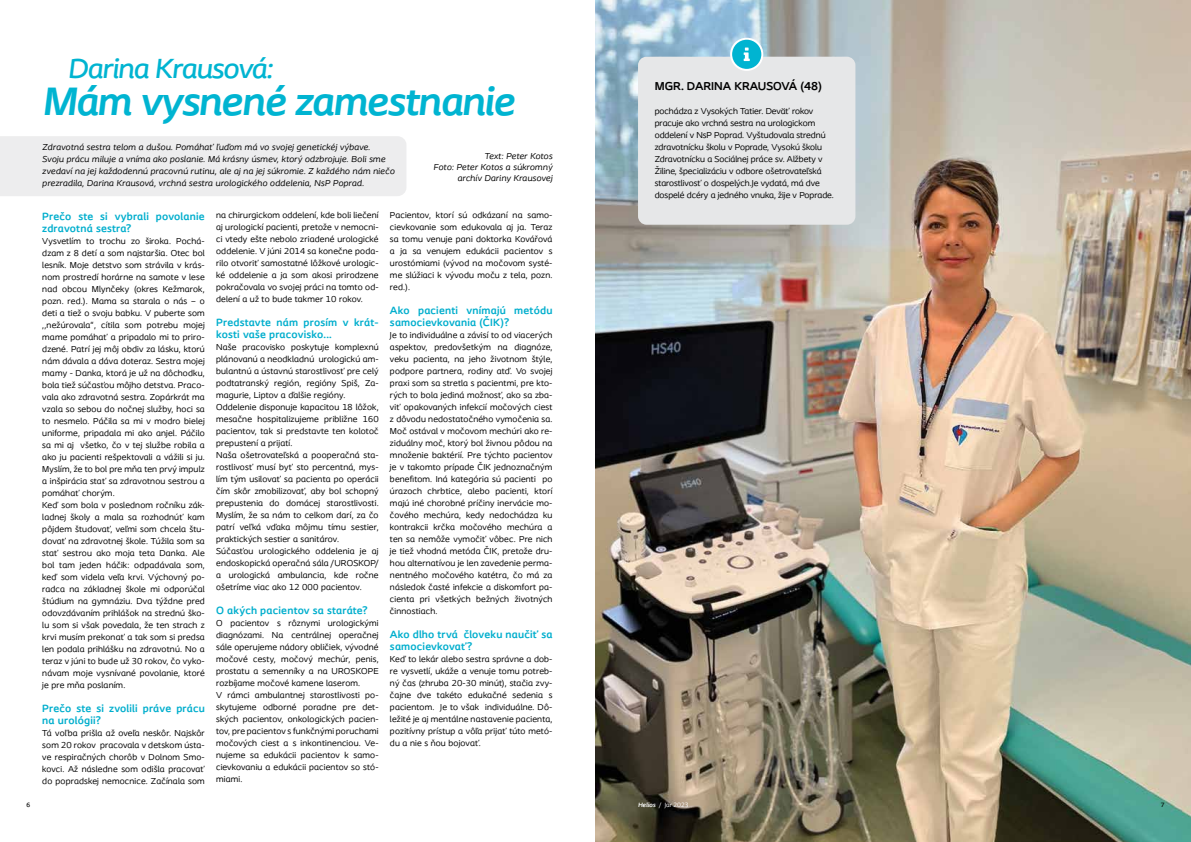
<style>
.page{position:relative;width:1191px;height:842px;background:#fff}
.page>*{position:absolute;margin:0;border:0;box-sizing:border-box;transform-origin:0 0}
.t1{font:italic 700 41.5px "Coloplast";letter-spacing:-.03em;color:#00b4d1}
.t2{font:italic 500 29px "Coloplast";letter-spacing:-.03em;color:#00b4d1}
.t3{font:700 12px "Coloplast";color:#000}
.t4{font:700 11px/12px "Coloplast";letter-spacing:.02em;color:#00aecd}
.t5{font:9px/12px "Coloplast";letter-spacing:.02em;color:#000;text-align:justify}
.t6{font:italic 9px/12px "Coloplast";letter-spacing:.02em;color:#000}
.t7{font:9px/12px "Coloplast";color:#000}
.t8{font:6.5px "Coloplast";color:#fff}
.t9{font:500 6.5px "Coloplast";color:#000}
.s1{font-weight:700;font-style:italic}
</style>
<div class="page">
<div style="left:0;top:136px;width:406px;height:60px;background:#ededee"></div>
<img style="left:595px;top:0;width:596px;height:842px">
<div style="left:638px;top:57px;width:217px;height:168px;background:#e6e7e8;border-radius:9px"></div>
<div style="left:731px;top:39px;width:31px;height:31px;background:#00b4d1;border-radius:50%"></div>
<svg style="left:743px;top:48px;width:7px;height:13px"></svg>
<div style="left:730px;top:38px;width:33px;height:33px;border:2px solid #fff;border-radius:50%"></div>
<h2 class="t2" style="left:68px;top:51px;width:206px">Darina Krausová:</h2>
<h1 class="t1" style="left:42px;top:76px;width:474px">Mám vysnené zamestnanie</h1>
<p class="t6" style="left:42px;top:141px;width:354px">Zdravotná sestra telom a dušou. Pomáhať ľuďom má vo svojej genetickéj výbave.<br>Svoju prácu miluje a vníma ako poslanie. Má krásny úsmev, ktorý odzbrojuje. Boli sme zvedaví na jej každodennú pracovnú rutinu, ale aj na jej súkromie. Z každého nám niečo prezradila, Darina Krausová, vrchná sestra urologického oddelenia, NsP Poprad.</p>
<p class="t4" style="left:42px;top:210px;width:164px">Prečo ste si vybrali povolanie zdravotná sestra?</p>
<p class="t5" style="left:42px;top:235px;width:164px;text-align:left">Vysvetlím to trochu zo široka. Pochá&shy;dzam z 8 detí a som najstaršia. Otec bol lesník. Moje detstvo som strávila v krás&shy;nom prostredí horárne na samote v lese nad obcou Mlynčeky (okres Kežmarok, pozn. red.). Mama sa starala o nás – o deti a tiež o svoju babku. V puberte som ,,nežúrovala“, cítila som potrebu mojej mame pomáhať a pripadalo mi to priro&shy;dzené. Patrí jej môj obdiv za lásku, ktorú nám dávala a dáva doteraz. Sestra mojej mamy - Danka, ktorá je už na dôchodku, bola tiež súčasťou môjho detstva. Praco&shy;vala ako zdravotná sestra. Zopárkrát ma vzala so sebou do nočnej služby, hoci sa to nesmelo. Páčila sa mi v modro bielej uniforme, pripadala mi ako anjel. Páčilo sa mi aj všetko, čo v tej službe robila a ako ju pacienti rešpektovali a vážili si ju.<br>Myslím, že to bol pre mňa ten prvý impulz a inšpirácia stať sa zdravotnou sestrou a pomáhať chorým.<br>Keď som bola v poslednom ročníku zák&shy;ladnej školy a mala sa rozhodnúť kam pôjdem študovať, veľmi som chcela štu&shy;dovať na zdravotnej škole. Túžila som sa stať sestrou ako moja teta Danka. Ale bol tam jeden háčik: odpadávala som, keď som videla veľa krvi. Výchovný po&shy;radca na základnej škole mi odporúčal štúdium na gymnáziu. Dva týždne pred odovzdávaním prihlášok na strednú ško&shy;lu som si však povedala, že ten strach z krvi musím prekonať a tak som si predsa len podala prihlášku na zdravotnú. No a teraz v júni to bude už 30 rokov, čo vyko&shy;návam moje vysnívané povolanie, ktoré je pre mňa poslaním.</p>
<p class="t4" style="left:42px;top:702px;width:164px">Prečo ste si zvolili práve prácu na urológii?</p>
<p class="t5" style="left:42px;top:727px;width:164px">Tá voľba prišla až oveľa neskôr. Najskôr som 20 rokov pracovala v detskom ústa&shy;ve respiračných chorôb v Dolnom Smo&shy;kovci. Až následne som odišla pracovať do popradskej nemocnice. Začínala som</p>
<p class="t6" style="left:433px;top:150px;width:120px;line-height:11px;text-align:right">Text: Peter Kotos<br>Foto: Peter Kotos a súkromný archív Dariny Krausovej</p>
<p class="t5" style="left:390px;top:209px;width:164px">Pacientov, ktorí sú odkázaní na samo&shy;cievkovanie som edukovala aj ja. Teraz sa tomu venuje pani doktorka Kovářová a ja sa venujem edukácii pacientov s urostómiami (vývod na močovom systé&shy;me slúžiaci k vývodu moču z tela, pozn. red.).</p>
<p class="t4" style="left:390px;top:304px;width:164px">Ako pacienti vnímajú metódu samocievkovania (ČIK)?</p>
<p class="t5" style="left:390px;top:329px;width:164px">Je to individuálne a závisí to od viacerých aspektov, predovšetkým na diagnóze, veku pacienta, na jeho životnom štýle, podpore partnera, rodiny atď. Vo svojej praxi som sa stretla s pacientmi, pre kto&shy;rých to bola jediná možnosť, ako sa zba&shy;viť opakovaných infekcií močových ciest z dôvodu nedostatočného vymočenia sa.<br>Moč ostával v močovom mechúri ako re&shy;ziduálny moč, ktorý bol živnou pôdou na množenie baktérií. Pre týchto pacientov je v takomto prípade ČIK jednoznačným benefitom. Iná kategória sú pacienti po úrazoch chrbtice, alebo pacienti, ktorí majú iné chorobné príčiny inervácie mo&shy;čového mechúra, kedy nedochádza ku kontrakcii krčka močového mechúra a ten sa nemôže vymočiť vôbec. Pre nich je tiež vhodná metóda ČIK, pretože dru&shy;hou alternatívou je len zavedenie perma&shy;nentného močového katétra, čo má za následok časté infekcie a diskomfort pa&shy;cienta pri všetkých bežných životných činnostiach.</p>
<p class="t4" style="left:390px;top:628px;width:164px">Ako dlho trvá človeku naučiť sa samocievkovať?</p>
<p class="t5" style="left:390px;top:653px;width:164px">Keď to lekár alebo sestra správne a dob&shy;re vysvetlí, ukáže a venuje tomu potreb&shy;ný čas (zhruba 20-30 minút), stačia zvy&shy;čajne dve takéto edukačné sedenia s pacientom. Je to však individuálne. Dô&shy;ležité je aj mentálne nastavenie pacienta, pozitívny prístup a vôľa prijať túto metó&shy;du a nie s ňou bojovať.</p>
<p class="t5" style="left:216px;top:209px;width:164px">na chirurgickom oddelení, kde boli liečení aj urologickí pacienti, pretože v nemocni&shy;ci vtedy ešte nebolo zriadené urologické oddelenie. V júni 2014 sa konečne poda&shy;rilo otvoriť samostatné lôžkové urologic&shy;ké oddelenie a ja som akosi prirodzene pokračovala vo svojej práci na tomto od&shy;delení a už to bude takmer 10 rokov.</p>
<p class="t4" style="left:216px;top:316px;width:164px">Predstavte nám prosím v krát&shy;kosti vaše pracovisko...</p>
<p class="t5" style="left:216px;top:341px;width:164px;text-align:left">Naše pracovisko poskytuje komplexnú plánovanú a neodkladnú urologickú am&shy;bulantnú a ústavnú starostlivosť pre celý podtatranský región, regióny Spiš, Za&shy;magurie, Liptov a ďalšie regióny.<br>Oddelenie disponuje kapacitou 18 lôžok, mesačne hospitalizujeme približne 160 pacientov, tak si predstavte ten kolotoč prepustení a prijatí.<br>Naša ošetrovateľská a pooperačná sta&shy;rostlivosť musí byť sto percentná, mys&shy;lím tým usilovať sa pacienta po operácii čím skôr zmobilizovať, aby bol schopný prepustenia do domácej starostlivosti.<br>Myslím, že sa nám to celkom darí, za čo patrí veľká vďaka môjmu tímu sestier, praktických sestier a sanitárov.<br>Súčasťou urologického oddelenia je aj endoskopická operačná sála /UROSKOP/ a urologická ambulancia, kde ročne ošetríme viac ako 12 000 pacientov.</p>
<p class="t4" style="left:216px;top:604px;width:153px">O akých pacientov sa staráte?</p>
<p class="t5" style="left:216px;top:617px;width:164px;text-align:left">O pacientov s rôznymi urologickými diagnózami. Na centrálnej operačnej sále operujeme nádory obličiek, vývodné močové cesty, močový mechúr, penis, prostatu a semenníky a na UROSKOPE rozbíjame močové kamene laserom.<br>V rámci ambulantnej starostlivosti po&shy;skytujeme odborné poradne pre det&shy;ských pacientov, onkologických pacien&shy;tov, pre pacientov s funkčnými poruchami močových ciest a s inkontinenciou. Ve&shy;nujeme sa edukácii pacientov k samo&shy;cievkovaniu a edukácii pacientov so stó&shy;miami.</p>
<h3 class="t3" style="left:655px;top:78px;width:169px">MGR. DARINA KRAUSOVÁ (48)</h3>
<p class="t7" style="left:655px;top:105px;width:181px">pochádza z Vysokých Tatier. Deväť rokov pracuje ako vrchná sestra na urologickom oddelení v NsP Poprad. Vyštudovala strednú zdravotnícku školu v Poprade, Vysokú školu Zdravotnícku a Sociálnej práce sv. Alžbety v Žiline, špecializáciu v odbore ošetrovateľská starostlivosť o dospelých.Je vydatá, má dve dospelé dcéry a jedného vnuka, žije v Poprade.</p>
<p class="t9" style="left:26px;top:801px;width:5px">6</p>
<p class="t8" style="left:638px;top:801px;width:52px"><span class="s1">Helios</span> / Jar 2023</p>
<p class="t9" style="left:1160px;top:801px;width:5px">7</p>
</div>
